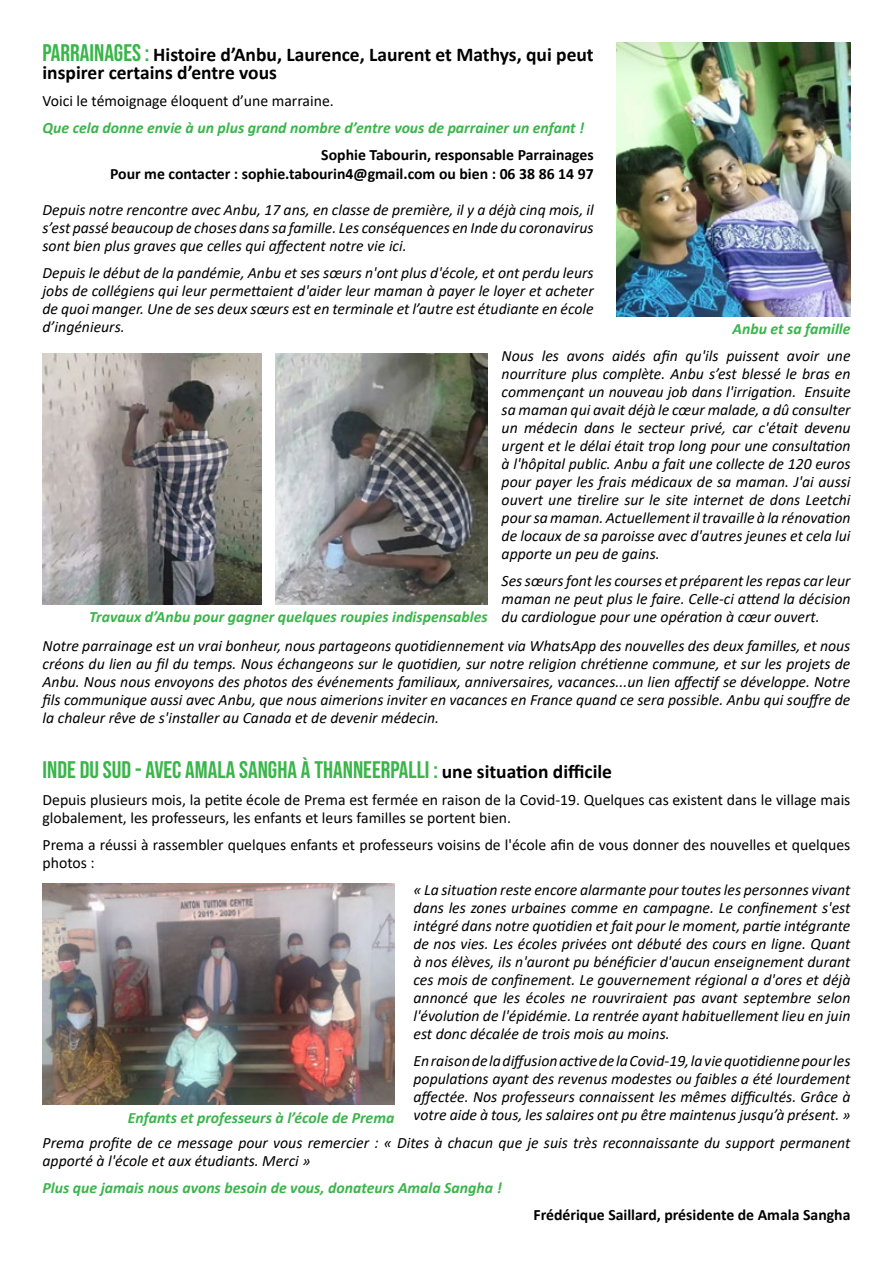
<style>
.page{position:relative;width:893px;height:1263px;background:#fff}
.page>*{position:absolute;margin:0;border:0;box-sizing:border-box;transform-origin:0 0}
.t1{font:24px "Bebas Neue";color:#39b54a}
.t2{font:700 19.5px/18px "Calibri";color:#000}
.t3{font:italic 15.75px/18px "Calibri";color:#000;text-align:justify}
.t4{font:15.75px/18px "Calibri";color:#000}
.t5{font:italic 700 15.75px "Calibri";color:#39b54a}
.t6{font:700 15.75px/18.9px "Calibri";color:#000;text-align:right}
.s1{font-family:"Bebas Neue";font-weight:400;font-size:24px;color:#39b54a}
.s2{font-weight:400;color:#000}
.s3{font-family:"Calibri";font-weight:700;font-size:19.5px;color:#000}
.s4{font-weight:700;color:#39b54a}
</style>
<div class="page">
<img style="left:43px;top:883px;width:351px;height:222px">
<img style="left:616px;top:43px;width:234px;height:273px">
<img style="left:43px;top:354px;width:219px;height:250px">
<img style="left:276px;top:354px;width:212px;height:250px">
<p class="t2" style="left:43px;top:45px;width:553px"><span class="s1">PARRAINAGES :</span> Histoire d’Anbu, Laurence, Laurent et Mathys, qui peut inspirer certains d’entre vous</p>
<p class="t4" style="left:43px;top:91px;width:293px">Voici le témoignage éloquent d’une marraine.</p>
<p class="t5" style="left:43px;top:116px;width:543px">Que cela donne envie à un plus grand nombre d’entre vous de parrainer un enfant !</p>
<p class="t6" style="left:110px;top:146px;width:485px">Sophie Tabourin, responsable Parrainages<br>Pour me contacter : sophie.tabourin4@gmail.com ou bien : 06 38 86 14 97</p>
<p class="t3" style="left:43px;top:200px;width:553px">Depuis notre rencontre avec Anbu, 17 ans, en classe de première, il y a déjà cinq mois, il s’est passé beaucoup de choses dans sa famille. Les conséquences en Inde du coronavirus sont bien plus graves que celles qui affectent notre vie ici.</p>
<p class="t3" style="left:43px;top:263px;width:553px">Depuis le début de la pandémie, Anbu et ses sœurs n'ont plus d'école, et ont perdu leurs jobs de collégiens qui leur permettaient d'aider leur maman à payer le loyer et acheter de quoi manger. Une de ses deux sœurs est en terminale et l’autre est étudiante en école d’ingénieurs.</p>
<p class="t5" style="left:732px;top:318px;width:119px">Anbu et sa famille</p>
<p class="t3" style="left:502px;top:346px;width:350px">Nous les avons aidés afin qu'ils puissent avoir une nourriture plus complète. Anbu s’est blessé le bras en commençant un nouveau job dans l'irrigation. Ensuite sa maman qui avait déjà le cœur malade, a dû consulter un médecin dans le secteur privé, car c'était devenu urgent et le délai était trop long pour une consultation à l'hôpital public. Anbu a fait une collecte de 120 euros pour payer les frais médicaux de sa maman. J'ai aussi ouvert une tirelire sur le site internet de dons Leetchi pour sa maman. Actuellement il travaille à la rénovation de locaux de sa paroisse avec d'autres jeunes et cela lui apporte un peu de gains.</p>
<p class="t3" style="left:502px;top:571px;width:350px">Ses sœurs font les courses et préparent les repas car leur</p>
<p class="t3" style="left:502px;top:589px;width:350px">maman ne peut plus le faire. Celle-ci attend la décision</p>
<p class="t5" style="left:89px;top:605px;width:732px">Travaux d’Anbu pour gagner quelques roupies indispensables <span class="s2">du cardiologue pour une opération à cœur ouvert.</span></p>
<p class="t3" style="left:43px;top:636px;width:809px">Notre parrainage est un vrai bonheur, nous partageons quotidiennement via WhatsApp des nouvelles des deux familles, et nous créons du lien au fil du temps. Nous échangeons sur le quotidien, sur notre religion chrétienne commune, et sur les projets de Anbu. Nous nous envoyons des photos des événements familiaux, anniversaires, vacances...un lien affectif se développe. Notre fils communique aussi avec Anbu, que nous aimerions inviter en vacances en France quand ce sera possible. Anbu qui souffre de la chaleur rêve de s'installer au Canada et de devenir médecin.</p>
<h1 class="t1" style="left:43px;top:756px;width:571px">INDE DU SUD - AVEC AMALA SANGHA À THANNEERPALLI : <span class="s3">une situation difficile</span></h1>
<p class="t4" style="left:43px;top:790px;width:809px">Depuis plusieurs mois, la petite école de Prema est fermée en raison de la Covid-19. Quelques cas existent dans le village mais globalement, les professeurs, les enfants et leurs familles se portent bien.</p>
<p class="t4" style="left:43px;top:835px;width:809px">Prema a réussi à rassembler quelques enfants et professeurs voisins de l'école afin de vous donner des nouvelles et quelques photos :</p>
<p class="t3" style="left:413px;top:880px;width:438px">« La situation reste encore alarmante pour toutes les personnes vivant dans les zones urbaines comme en campagne. Le confinement s'est intégré dans notre quotidien et fait pour le moment, partie intégrante de nos vies. Les écoles privées ont débuté des cours en ligne. Quant à nos élèves, ils n'auront pu bénéficier d'aucun enseignement durant ces mois de confinement. Le gouvernement régional a d'ores et déjà annoncé que les écoles ne rouvriraient pas avant septembre selon l'évolution de l'épidémie. La rentrée ayant habituellement lieu en juin est donc décalée de trois mois au moins.</p>
<p class="t3" style="left:128px;top:1051px;width:724px;text-align:right">En raison de la diffusion active de la Covid-19, la vie quotidienne pour les<br>populations ayant des revenus modestes ou faibles a été lourdement<br>affectée. Nos professeurs connaissent les mêmes difficultés. Grâce à<br><span class="s4">Enfants et professeurs à l’école de Prema</span> votre aide à tous, les salaires ont pu être maintenus jusqu’à présent. »</p>
<p class="t3" style="left:43px;top:1133px;width:809px">Prema profite de ce message pour vous remercier : « Dites à chacun que je suis très reconnaissante du support permanent apporté à l'école et aux étudiants. Merci »</p>
<p class="t5" style="left:43px;top:1176px;width:461px">Plus que jamais nous avons besoin de vous, donateurs Amala Sangha !</p>
<p class="t6" style="left:533px;top:1205px;width:318px">Frédérique Saillard, présidente de Amala Sangha</p>
</div>
